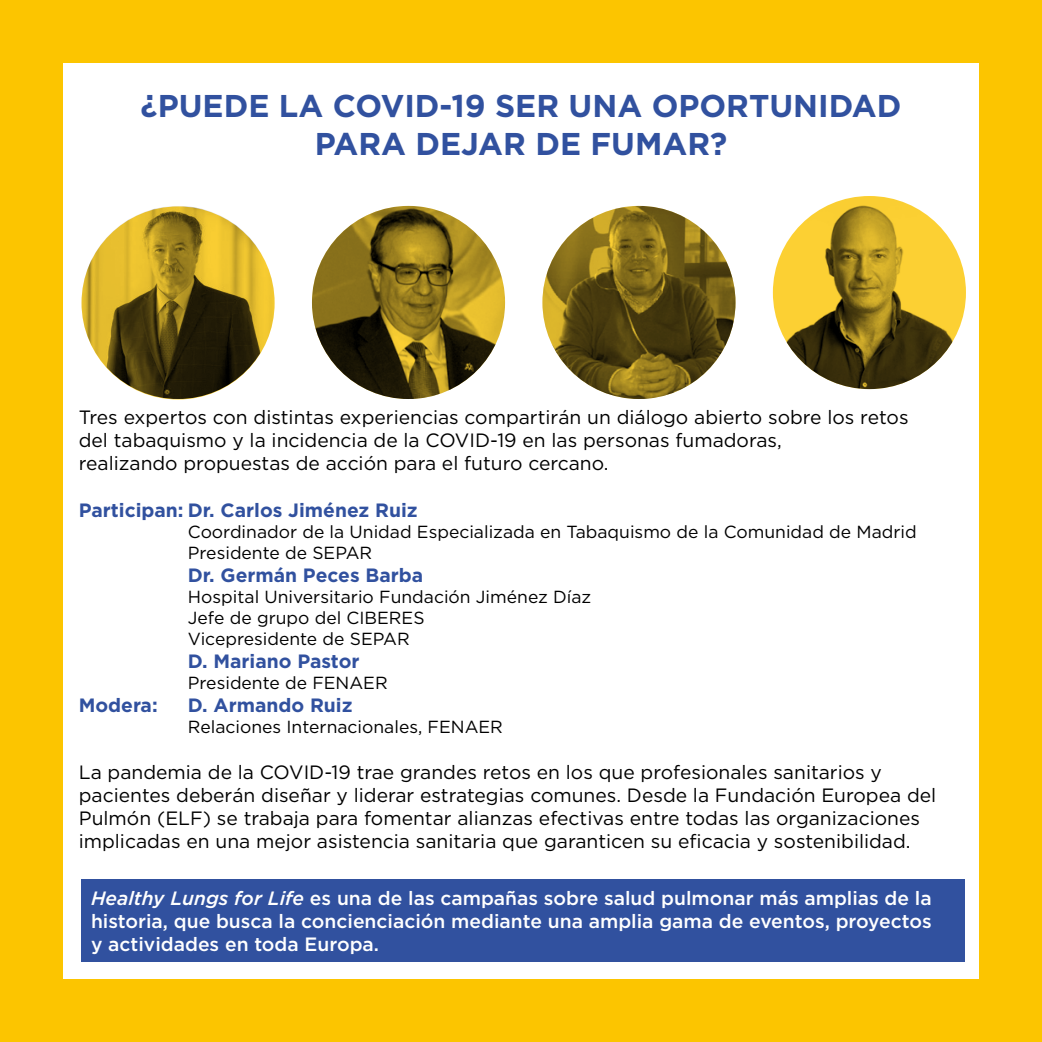
<style>
.page{position:relative;width:1042px;height:1042px;background:#fcc500}
.page>*{position:absolute;margin:0;border:0;box-sizing:border-box;transform-origin:0 0}
.t1{font:700 31.5px/37.8px "Gotham HTF";color:#31519f;text-align:center}
.t2{font:19.25px/23.1px "Gotham HTF";color:#000}
.t3{font:500 19.25px/23.1px "Gotham HTF";color:#fff;text-align:justify}
.t4{font:700 19.25px "Gotham HTF";color:#31519f}
.t5{font:17.5px/21px "Gotham HTF";color:#000}
.s1{font-style:italic}
</style>
<div class="page">
<div style="left:63px;top:63px;width:916px;height:916px;background:#fff"></div>
<svg style="left:82px;top:206px;width:193px;height:193px;background:#8a721c"></svg>
<svg style="left:312px;top:206px;width:193px;height:193px;background:#786318"></svg>
<svg style="left:542px;top:206px;width:193px;height:193px;background:#705c16"></svg>
<img style="left:773px;top:197px;width:193px;height:192px">
<svg style="left:773px;top:196px;width:193px;height:193px;background:#ab8d22"></svg>
<div style="left:81px;top:879px;width:883px;height:82px;background:#31519f"></div>
<h1 class="t1" style="left:141px;top:87px;width:762px">¿PUEDE LA COVID-19 SER UNA OPORTUNIDAD<br>PARA DEJAR DE FUMAR?</h1>
<p class="t2" style="left:79px;top:405px;width:831px">Tres expertos con distintas experiencias compartirán un diálogo abierto sobre los retos del tabaquismo y la incidencia de la COVID-19 en las personas fumadoras,<br>realizando propuestas de acción para el futuro cercano.</p>
<p class="t4" style="left:79px;top:499px;width:340px">Participan: Dr. Carlos Jiménez Ruiz</p>
<p class="t5" style="left:188px;top:521px;width:730px">Coordinador de la Unidad Especializada en Tabaquismo de la Comunidad de Madrid<br>Presidente de SEPAR</p>
<p class="t4" style="left:188px;top:564px;width:237px">Dr. Germán Peces Barba</p>
<p class="t5" style="left:188px;top:586px;width:405px">Hospital Universitario Fundación Jiménez Díaz<br>Jefe de grupo del CIBERES<br>Vicepresidente de SEPAR</p>
<p class="t4" style="left:188px;top:650px;width:173px">D. Mariano Pastor</p>
<p class="t5" style="left:188px;top:672px;width:201px">Presidente de FENAER</p>
<p class="t4" style="left:79px;top:694px;width:80px">Modera:</p>
<p class="t4" style="left:188px;top:694px;width:166px">D. Armando Ruiz</p>
<p class="t5" style="left:188px;top:716px;width:316px">Relaciones Internacionales, FENAER</p>
<p class="t2" style="left:79px;top:760px;width:859px">La pandemia de la COVID-19 trae grandes retos en los que profesionales sanitarios y pacientes deberán diseñar y liderar estrategias comunes. Desde la Fundación Europea del Pulmón (ELF) se trabaja para fomentar alianzas efectivas entre todas las organizaciones implicadas en una mejor asistencia sanitaria que garanticen su eficacia y sostenibilidad.</p>
<p class="t3" style="left:91px;top:886px;width:842px"><span class="s1">Healthy Lungs for Life</span> es una de las campañas sobre salud pulmonar más amplias de la historia, que busca la concienciación mediante una amplia gama de eventos, proyectos y actividades en toda Europa.</p>
</div>
